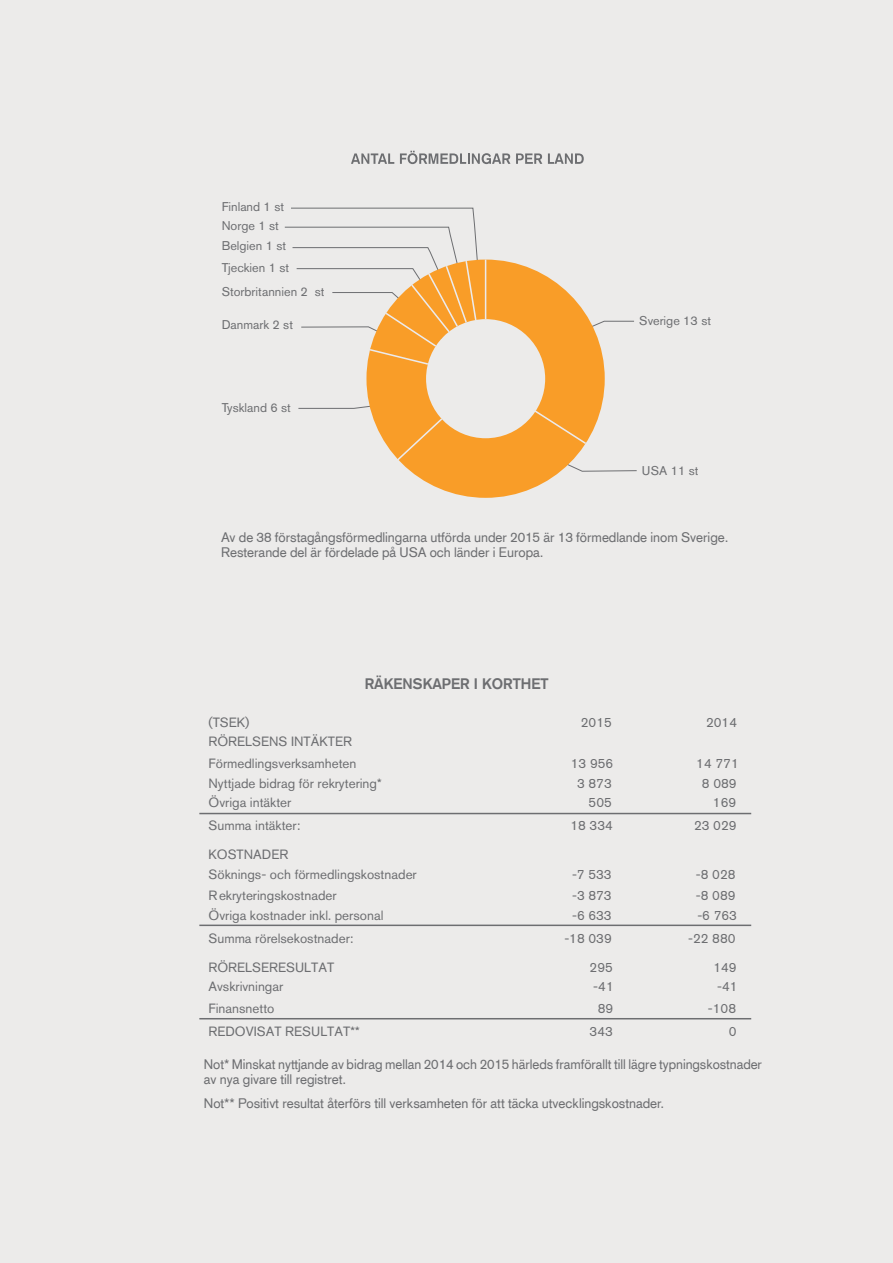
<style>
.page{position:relative;width:893px;height:1263px;background:#ecebea}
.page>*{position:absolute;margin:0;border:0;box-sizing:border-box;transform-origin:0 0}
.t1{font:700 15px "Akzidenz Grotesk";color:#6d6e71}
.t2{font:13.5px/15px "Akzidenz Grotesk CE";letter-spacing:-.005em;color:#6d6e71}
.t3{font:13.35px/21.6px "Akzidenz Grotesk Pro";color:#6d6e71}
.t4{font:12.6px "Akzidenz Grotesk BE";color:#6d6e71}
</style>
<div class="page">
<svg style="left:351px;top:153px;width:43px;height:11px"></svg>
<svg style="left:400px;top:151px;width:110px;height:13px"></svg>
<svg style="left:516px;top:153px;width:26px;height:11px"></svg>
<svg style="left:548px;top:153px;width:36px;height:11px"></svg>
<svg style="left:284px;top:207px;width:353px;height:265px"></svg>
<svg style="left:366px;top:260px;width:239px;height:238px"></svg>
<svg style="left:368px;top:258px;width:220px;height:204px"></svg>
<hr style="left:199px;top:924px;width:552px;height:2px;background:#6d6e71">
<hr style="left:199px;top:813px;width:552px;height:1px;background:#6d6e71">
<hr style="left:199px;top:1018px;width:552px;height:1px;background:#6d6e71">
<p class="t4" style="left:222px;top:199px;width:64px">Finland 1 st</p>
<p class="t4" style="left:222px;top:218px;width:59px">Norge 1 st</p>
<p class="t4" style="left:222px;top:238px;width:66px">Belgien 1 st</p>
<p class="t4" style="left:222px;top:260px;width:69px">Tjeckien 1 st</p>
<p class="t4" style="left:222px;top:284px;width:104px">Storbritannien 2 st</p>
<p class="t4" style="left:222px;top:317px;width:73px">Danmark 2 st</p>
<p class="t4" style="left:222px;top:400px;width:71px">Tyskland 6 st</p>
<p class="t4" style="left:639px;top:313px;width:73px">Sverige 13 st</p>
<p class="t4" style="left:642px;top:463px;width:58px">USA 11 st</p>
<p class="t2" style="left:221px;top:530px;width:509px">Av de 38 förstagångsförmedlingarna utförda under 2015 är 13 förmedlande inom Sverige.<br>Resterande del är fördelade på USA och länder i Europa.</p>
<p class="t1" style="left:365px;top:674px;width:185px">RÄKENSKAPER I KORTHET</p>
<p class="t3" style="left:209px;top:711px;width:43px">(TSEK)</p>
<p class="t3" style="left:581px;top:711px;width:33px">2015</p>
<p class="t3" style="left:706px;top:711px;width:33px">2014</p>
<p class="t3" style="left:209px;top:731px;width:149px">RÖRELSENS INTÄKTER<br>Förmedlingsverksamheten</p>
<p class="t3" style="left:571px;top:752px;width:44px">13 956</p>
<p class="t3" style="left:696px;top:752px;width:44px">14 771</p>
<p class="t3" style="left:209px;top:772px;width:175px">Nyttjade bidrag för rekrytering*</p>
<p class="t3" style="left:577px;top:772px;width:36px">3 873</p>
<p class="t3" style="left:702px;top:772px;width:36px">8 089</p>
<p class="t3" style="left:209px;top:792px;width:84px">Övriga intäkter</p>
<p class="t3" style="left:589px;top:792px;width:25px">505</p>
<p class="t3" style="left:713px;top:792px;width:25px">169</p>
<p class="t3" style="left:209px;top:815px;width:93px">Summa intäkter:</p>
<p class="t3" style="left:570px;top:815px;width:44px">18 334</p>
<p class="t3" style="left:694px;top:815px;width:44px">23 029</p>
<p class="t3" style="left:209px;top:844px;width:210px;line-height:19.6px">KOSTNADER<br>Söknings- och förmedlingskostnader</p>
<p class="t3" style="left:572px;top:863px;width:41px">-7 533</p>
<p class="t3" style="left:696px;top:863px;width:41px">-8 028</p>
<p class="t3" style="left:209px;top:885px;width:130px">Rekryteringskostnader</p>
<p class="t3" style="left:572px;top:885px;width:41px">-3 873</p>
<p class="t3" style="left:696px;top:885px;width:41px">-8 089</p>
<p class="t3" style="left:209px;top:904px;width:176px">Övriga kostnader inkl. personal</p>
<p class="t3" style="left:572px;top:904px;width:41px">-6 633</p>
<p class="t3" style="left:697px;top:904px;width:41px">-6 763</p>
<p class="t3" style="left:209px;top:927px;width:146px">Summa rörelsekostnader:</p>
<p class="t3" style="left:564px;top:927px;width:49px">-18 039</p>
<p class="t3" style="left:688px;top:927px;width:49px">-22 880</p>
<p class="t3" style="left:209px;top:956px;width:127px">RÖRELSERESULTAT</p>
<p class="t3" style="left:590px;top:956px;width:25px">295</p>
<p class="t3" style="left:713px;top:956px;width:25px">149</p>
<p class="t3" style="left:209px;top:976px;width:76px">Avskrivningar</p>
<p class="t3" style="left:593px;top:976px;width:22px">-41</p>
<p class="t3" style="left:717px;top:976px;width:22px">-41</p>
<p class="t3" style="left:209px;top:997px;width:67px">Finansnetto</p>
<p class="t3" style="left:598px;top:997px;width:17px">89</p>
<p class="t3" style="left:708px;top:997px;width:30px">-108</p>
<p class="t3" style="left:209px;top:1020px;width:153px">REDOVISAT RESULTAT**</p>
<p class="t3" style="left:590px;top:1020px;width:25px">343</p>
<p class="t3" style="left:729px;top:1020px;width:9px">0</p>
<p class="t2" style="left:204px;top:1057px;width:560px">Not* Minskat nyttjande av bidrag mellan 2014 och 2015 härleds framförallt till lägre typningskostnader av nya givare till registret.</p>
<p class="t2" style="left:204px;top:1096px;width:462px">Not** Positivt resultat återförs till verksamheten för att täcka utvecklingskostnader.</p>
</div>
